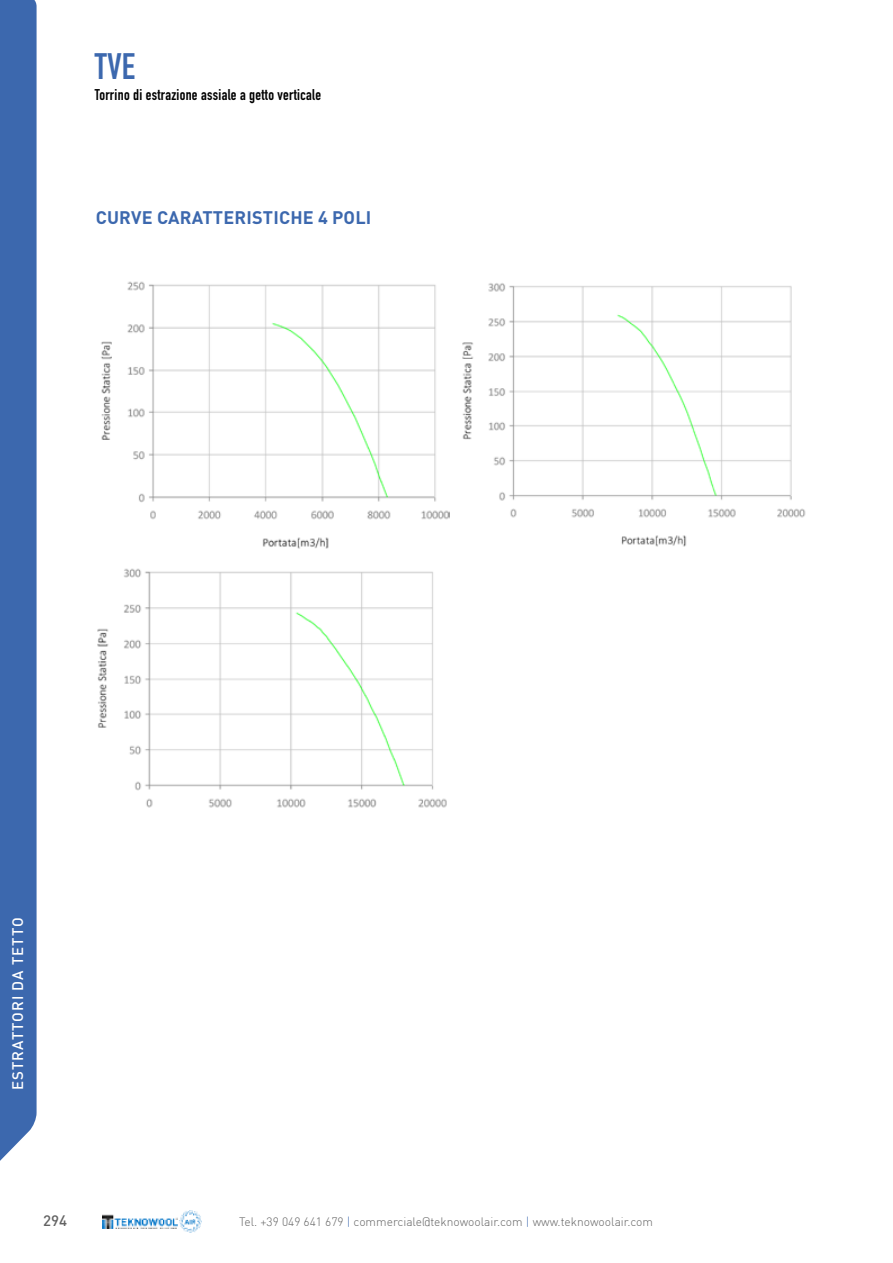
<style>
.page{position:relative;width:893px;height:1263px;background:#fff}
.page>*{position:absolute;margin:0;border:0;box-sizing:border-box;transform-origin:0 0}
.t1{font:700 36.3px "DIN Condensed";color:#3c68ae}
.t2{font:700 18px "DIN Pro";letter-spacing:.01em;color:#3c68ae}
.t3{font:700 15.3px "DIN Condensed";letter-spacing:.02em;color:#000}
.t4{font:500 15px "DIN";letter-spacing:.065em;color:#fff}
.t5{font:500 15px "DIN Pro";color:#636363}
.t6{font:300 12px "DIN";color:#636363}
.s1{color:#3c68ae}
</style>
<div class="page">
<div style="left:0;top:0;width:37px;height:1161px;background:#3c68ae"></div>
<svg style="left:103px;top:1211px;width:98px;height:22px"></svg>
<img style="left:103px;top:1230px;width:90px;height:3px">
<img style="left:101px;top:281px;width:349px;height:268px">
<img style="left:462px;top:283px;width:344px;height:264px">
<img style="left:97px;top:568px;width:350px;height:240px">
<h1 class="t1" style="left:95px;top:53px;width:42px">TVE</h1>
<p class="t3" style="left:95px;top:89px;width:228px">Torrino di estrazione assiale a getto verticale</p>
<h2 class="t2" style="left:96px;top:205px;width:277px">CURVE CARATTERISTICHE 4 POLI</h2>
<p class="t4" style="left:12px;top:1090px;width:173px;rotate:-90deg">ESTRATTORI DA TETTO</p>
<p class="t5" style="left:43px;top:1210px;width:25px">294</p>
<p class="t6" style="left:239px;top:1214px;width:416px">Tel. +39 049 641 679 <span class="s1">|</span> commerciale@teknowoolair.com <span class="s1">|</span> www.teknowoolair.com</p>
</div>
